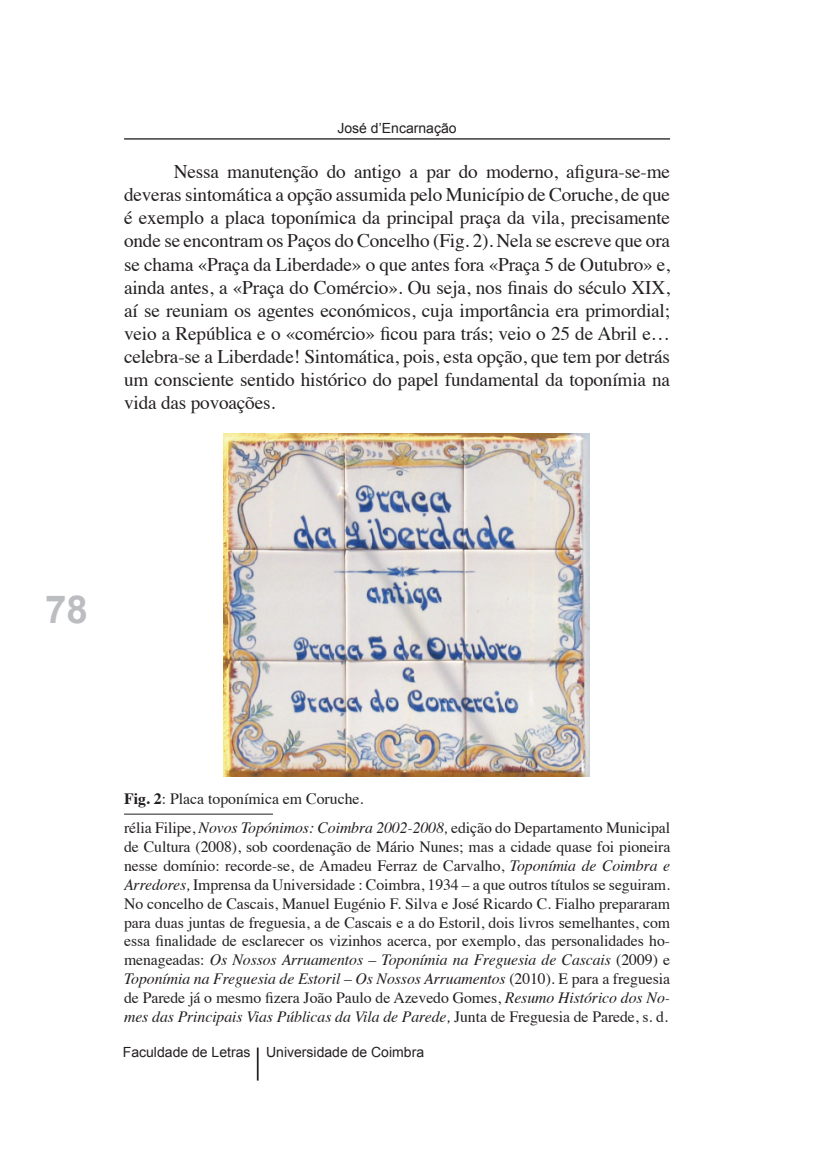
<style>
.page{position:relative;width:814px;height:1161px;background:#fff}
.page>*{position:absolute;margin:0;border:0;box-sizing:border-box;transform-origin:0 0}
.t1{font:700 38.5px "Arial";color:#bcbdc0}
.t2{font:19.25px/23.1px "Times";letter-spacing:-.01em;color:#231f20;text-align:justify}
.t3{font:15.75px/18.9px "Times";letter-spacing:-.005em;color:#231f20;text-align:justify}
.t4{font:14px "Arial";color:#231f20}
.s1{font-weight:700}
.s2{font-style:italic}
</style>
<div class="page">
<hr style="left:124px;top:138px;width:546px;height:2px;background:#231f20">
<hr style="left:257px;top:1047px;width:1px;height:33px;background:#231f20">
<hr style="left:124px;top:814px;width:149px;height:1px;background:#231f20">
<img style="left:223px;top:433px;width:366px;height:343px">
<p class="t4" style="left:337px;top:120px;width:121px">José d’Encarnação</p>
<p class="t2" style="left:124px;top:162px;width:547px;text-indent:50px">Nessa manutenção do antigo a par do moderno, afigura-se-me deveras sintomática a opção assumida pelo Município de Coruche, de que é exemplo a placa toponímica da principal praça da vila, precisamente onde se encontram os Paços do Concelho (Fig. 2). Nela se escreve que ora se chama «Praça da Liberdade» o que antes fora «Praça 5 de Outubro» e, ainda antes, a «Praça do Comércio». Ou seja, nos finais do século XIX, aí se reuniam os agentes económicos, cuja importância era primordial; veio a República e o «comércio» ficou para trás; veio o 25 de Abril e… celebra-se a Liberdade! Sintomática, pois, esta opção, que tem por detrás um consciente sentido histórico do papel fundamental da toponímia na vida das povoações.</p>
<h1 class="t1" style="left:45px;top:588px;width:44px">78</h1>
<p class="t3" style="left:124px;top:791px;width:241px"><span class="s1">Fig. 2</span>: Placa toponímica em Coruche.</p>
<p class="t3" style="left:124px;top:820px;width:547px">rélia Filipe, <span class="s2">Novos Topónimos: Coimbra 2002-2008,</span> edição do Departamento Municipal de Cultura (2008), sob coordenação de Mário Nunes; mas a cidade quase foi pioneira nesse domínio: recorde-se, de Amadeu Ferraz de Carvalho, <span class="s2">Toponímia de Coimbra e Arredores,</span> Imprensa da Universidade : Coimbra, 1934 – a que outros títulos se seguiram.<br>No concelho de Cascais, Manuel Eugénio F. Silva e José Ricardo C. Fialho prepararam para duas juntas de freguesia, a de Cascais e a do Estoril, dois livros semelhantes, com essa finalidade de esclarecer os vizinhos acerca, por exemplo, das personalidades ho&shy;menageadas: <span class="s2">Os Nossos Arruamentos – Toponímia na Freguesia de Cascais</span> (2009) e <span class="s2">Toponímia na Freguesia de Estoril – Os Nossos Arruamentos</span> (2010)<span class="s2">.</span> E para a freguesia de Parede já o mesmo fizera João Paulo de Azevedo Gomes, <span class="s2">Resumo Histórico dos No&shy;mes das Principais Vias Públicas da Vila de Parede,</span> Junta de Freguesia de Parede, s. d.</p>
<p class="t4" style="left:123px;top:1044px;width:303px">Faculdade de Letras Universidade de Coimbra</p>
</div>
